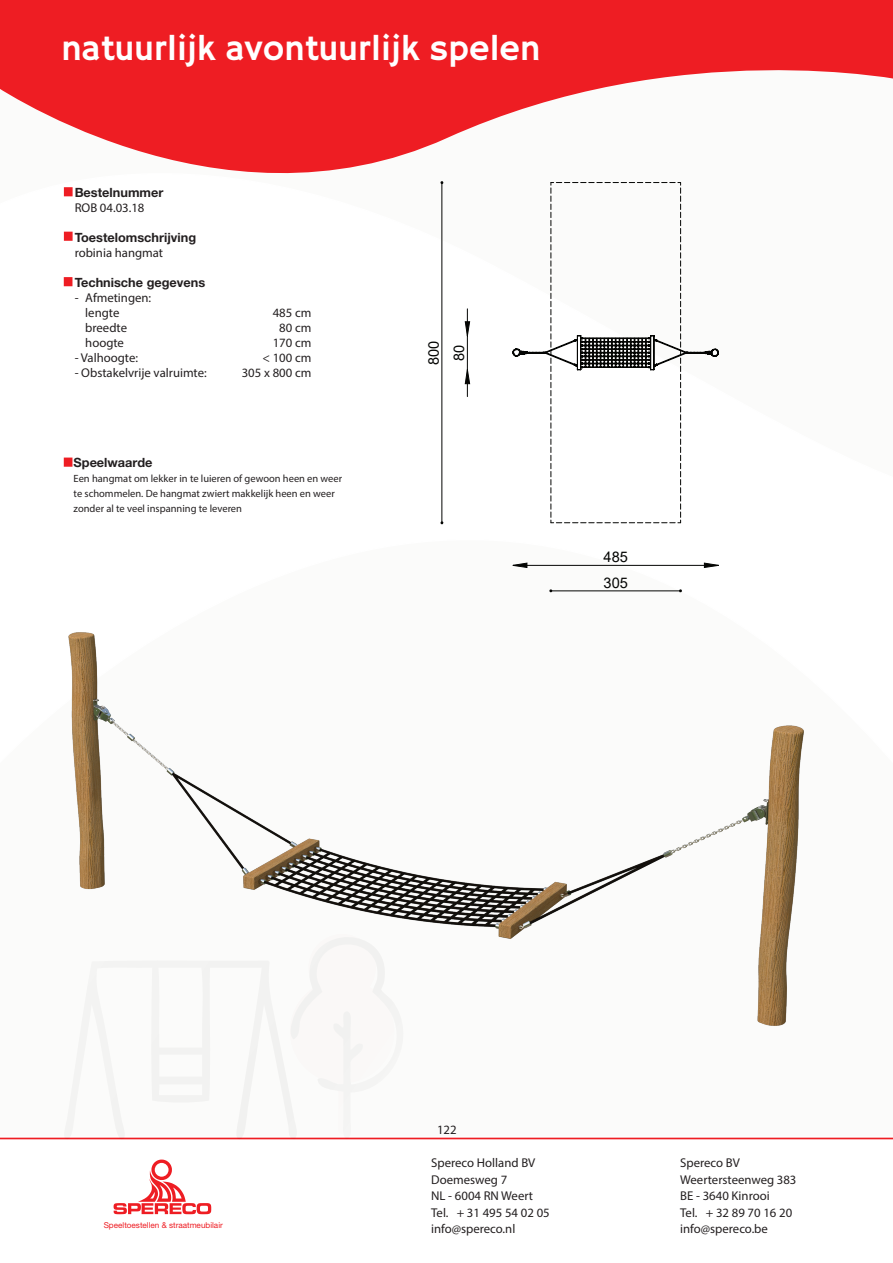
<style>
.page{position:relative;width:893px;height:1263px;background:#fff}
.page>*{position:absolute;margin:0;border:0;box-sizing:border-box;transform-origin:0 0}
.t1{font:36px "Hammersmith One";color:#fff}
.t2{font:700 33px "Helvetica Neue LT Std";color:#fff}
.t3{font:14.55px "Arial";color:#040503}
.t4{font:12.75px/15px "Myriad Pro";color:#231f20}
.t5{font:700 12.75px "Helvetica Neue LT Std";color:#231f20}
.t6{font:10.5px/15px "Myriad Pro";color:#231f20}
.t7{font:8.1px "Helvetica Neue LT Std";color:#ee1d23}
</style>
<div class="page">
<svg style="left:114px;top:1159px;width:97px;height:55px"></svg>
<hr style="left:0;top:1137px;width:893px;height:2px;background:#ee1d23">
<svg style="left:61px;top:1115px;width:358px;height:23px"></svg>
<svg style="left:0;top:0;width:893px;height:241px;fill:#ee1d23"></svg>
<div style="left:64px;top:187px;width:9px;height:9px;background:#ee1d23;border:2px solid #ee1d23"></div>
<div style="left:64px;top:232px;width:9px;height:9px;background:#ee1d23;border:2px solid #ee1d23"></div>
<div style="left:64px;top:277px;width:8px;height:9px;background:#ee1d23;border:2px solid #ee1d23"></div>
<div style="left:64px;top:458px;width:8px;height:9px;background:#ee1d23;border:2px solid #ee1d23"></div>
<img style="left:68px;top:592px;width:736px;height:523px">
<svg style="left:513px;top:182px;width:206px;height:341px"></svg>
<svg style="left:465px;top:309px;width:5px;height:88px"></svg>
<svg style="left:512px;top:563px;width:207px;height:29px"></svg>
<svg style="left:440px;top:181px;width:3px;height:343px"></svg>
<h1 class="t1" style="left:61px;top:29px;width:481px">natuurlijk avontuurlijk spelen</h1>
<h2 class="t2" style="left:209px;top:27px;width:456px">natuurlijk avontuurlijk spelen</h2>
<p class="t5" style="left:75px;top:185px;width:90px">Bestelnummer</p>
<p class="t4" style="left:75px;top:200px;width:71px">ROB 04.03.18</p>
<p class="t5" style="left:75px;top:230px;width:123px">Toestelomschrijving</p>
<p class="t4" style="left:75px;top:245px;width:90px">robinia hangmat</p>
<p class="t5" style="left:75px;top:274px;width:132px">Technische gegevens</p>
<p class="t4" style="left:85px;top:290px;width:67px;text-indent:-11px">- Afmetingen: lengte</p>
<p class="t4" style="left:273px;top:305px;width:40px">485 cm</p>
<p class="t4" style="left:85px;top:320px;width:43px">breedte</p>
<p class="t4" style="left:279px;top:320px;width:34px">80 cm</p>
<p class="t4" style="left:85px;top:335px;width:40px">hoogte</p>
<p class="t4" style="left:273px;top:335px;width:40px">170 cm</p>
<p class="t4" style="left:75px;top:350px;width:65px">- Valhoogte:</p>
<p class="t4" style="left:262px;top:350px;width:50px">&lt; 100 cm</p>
<p class="t4" style="left:75px;top:365px;width:134px">- Obstakelvrije valruimte:</p>
<p class="t4" style="left:242px;top:365px;width:71px">305 x 800 cm</p>
<p class="t5" style="left:74px;top:455px;width:80px">Speelwaarde</p>
<p class="t6" style="left:74px;top:471px;width:270px">Een hangmat om lekker in te luieren of gewoon heen en weer te schommelen. De hangmat zwiert makkelijk heen en weer zonder al te veel inspanning te leveren</p>
<p class="t3" style="left:424px;top:365px;width:26px;rotate:-90deg">800</p>
<p class="t3" style="left:449px;top:361px;width:18px;rotate:-90deg">80</p>
<p class="t3" style="left:604px;top:547px;width:26px">485</p>
<p class="t3" style="left:604px;top:572px;width:26px">305</p>
<p class="t7" style="left:104px;top:1220px;width:121px">Speeltoestellen &amp; straatmeubilair</p>
<p class="t4" style="left:437px;top:1122px;width:21px">122</p>
<p class="t4" style="left:431px;top:1155px;width:106px">Spereco Holland BV</p>
<p class="t4" style="left:680px;top:1155px;width:61px">Spereco BV</p>
<p class="t4" style="left:431px;top:1172px;width:78px">Doemesweg 7</p>
<p class="t4" style="left:680px;top:1172px;width:118px">Weertersteenweg 383</p>
<p class="t4" style="left:431px;top:1188px;width:103px">NL - 6004 RN Weert</p>
<p class="t4" style="left:680px;top:1188px;width:91px">BE - 3640 Kinrooi</p>
<p class="t4" style="left:431px;top:1205px;width:120px">Tel. + 31 495 54 02 05</p>
<p class="t4" style="left:680px;top:1205px;width:114px">Tel. + 32 89 70 16 20</p>
<p class="t4" style="left:431px;top:1221px;width:86px">info@spereco.nl</p>
<p class="t4" style="left:680px;top:1221px;width:89px">info@spereco.be</p>
</div>
